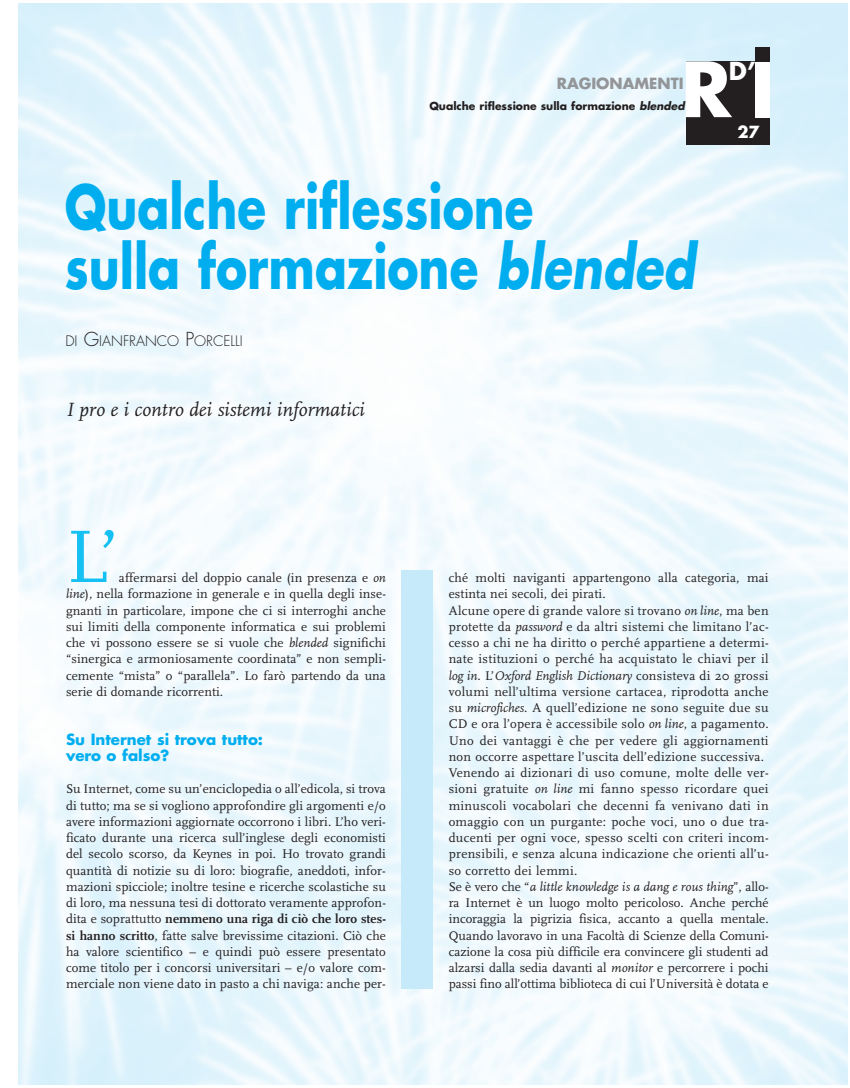
<style>
.page{position:relative;width:850px;height:1088px;background:#fff}
.page>*{position:absolute;margin:0;border:0;box-sizing:border-box;transform-origin:0 0}
.t1{font:77.5px "Scala";color:#15c0f2}
.t2{font:700 74px "Futura";color:#fff}
.t3{font:700 58.75px/60px "Futura";color:#00aeef;scale:.8 1}
.t4{font:700 24.12px "Futura";color:#fff}
.t5{font:italic 20px "Scala";color:#231f20}
.t6{font:700 16.25px "Futura";color:#fff}
.t7{font:700 15px/16.2px "Futura";color:#00aeef}
.t8{font:700 15px "Futura";color:#939598}
.t9{font:300 14px "Futura";letter-spacing:-.005em;color:#231f20}
.t10{font:13.12px/16.2px "Scala";letter-spacing:.025em;color:#231f20;text-align:justify}
.t11{font:700 10.75px "Futura";color:#231f20}
.s1{font-style:italic}
.s2{font-size:18.75px}
.s3{font-weight:700}
</style>
<div class="page">
<img style="left:19px;top:3px;width:829px;height:1081px">
<div style="left:687px;top:62px;width:83px;height:83px;background:#231f20"></div>
<div style="left:756px;top:48px;width:14px;height:14px;background:#231f20"></div>
<div style="left:401px;top:570px;width:32px;height:418px;background:#c6eafa"></div>
<h2 class="t2" style="left:681px;top:56px;width:95px">R I</h2>
<h3 class="t4" style="left:729px;top:60px;width:29px">D’</h3>
<p class="t8" style="left:557px;top:77px;width:128px">RAGIONAMENTI</p>
<p class="t11" style="left:429px;top:101px;width:257px">Qualche riflessione sulla formazione <span class="s1">blended</span></p>
<h3 class="t3" style="left:65px;top:182px;width:789px">Qualche riflessione<br>sulla formazione <span class="s1">blended</span></h3>
<p class="t9" style="left:65px;top:334px;width:179px">DI <span class="s2">G</span>IANFRANCO <span class="s2">P</span>ORCELLI</p>
<h3 class="t5" style="left:66px;top:401px;width:300px">I pro e i contro dei sistemi informatici</h3>
<p class="t6" style="left:737px;top:124px;width:24px">27</p>
<h1 class="t1" style="left:66px;top:524px;width:54px">L’</h1>
<p class="t10" style="left:66px;top:570px;width:321px;text-indent:53px">affermarsi del doppio canale (in presenza e <span class="s1">on line</span>), nella formazione in generale e in quella degli inse&shy;gnanti in particolare, impone che ci si interroghi anche sui limiti della componente informatica e sui problemi che vi possono essere se si vuole che <span class="s1">blended</span> significhi “sinergica e armoniosamente coordinata” e non sempli&shy;cemente “mista” o “parallela”. Lo farò partendo da una serie di domande ricorrenti.</p>
<p class="t7" style="left:66px;top:732px;width:199px">Su Internet si trova tutto: vero o falso?</p>
<p class="t10" style="left:66px;top:782px;width:321px">Su Internet, come su un’enciclopedia o all’edicola, si trova di tutto; ma se si vogliono approfondire gli argomenti e/o avere informazioni aggiornate occorrono i libri. L’ho veri&shy;ficato durante una ricerca sull’inglese degli economisti del secolo scorso, da Keynes in poi. Ho trovato grandi quantità di notizie su di loro: biografie, aneddoti, infor&shy;mazioni spicciole; inoltre tesine e ricerche scolastiche su di loro, ma nessuna tesi di dottorato veramente approfon&shy;dita e soprattutto <span class="s3">nemmeno una riga di ciò che loro stes&shy;si hanno scritto</span>, fatte salve brevissime citazioni. Ciò che ha valore scientifico – e quindi può essere presentato come titolo per i concorsi universitari – e/o valore com&shy;merciale non viene dato in pasto a chi naviga: anche per-</p>
<p class="t10" style="left:449px;top:570px;width:321px;text-align:left">ché molti naviganti appartengono alla categoria, mai estinta nei secoli, dei pirati.<br>Alcune opere di grande valore si trovano <span class="s1">on line</span>, ma ben protette da <span class="s1">password</span> e da altri sistemi che limitano l’ac&shy;cesso a chi ne ha diritto o perché appartiene a determi&shy;nate istituzioni o perché ha acquistato le chiavi per il <span class="s1">log in</span>. L’<span class="s1">Oxford English Dictionary</span> consisteva di 20 grossi volumi nell’ultima versione cartacea, riprodotta anche su <span class="s1">microfiches</span>. A quell’edizione ne sono seguite due su CD e ora l’opera è accessibile solo <span class="s1">on line</span>, a pagamento.<br>Uno dei vantaggi è che per vedere gli aggiornamenti non occorre aspettare l’uscita dell’edizione successiva.<br>Venendo ai dizionari di uso comune, molte delle ver&shy;sioni gratuite <span class="s1">on line</span> mi fanno spesso ricordare quei minuscoli vocabolari che decenni fa venivano dati in omaggio con un purgante: poche voci, uno o due tra&shy;ducenti per ogni voce, spesso scelti con criteri incom&shy;prensibili, e senza alcuna indicazione che orienti all’u&shy;so corretto dei lemmi.<br>Se è vero che “<span class="s1">a little knowledge is a dang e rous thing</span>”, allo&shy;ra Internet è un luogo molto pericoloso. Anche perché incoraggia la pigrizia fisica, accanto a quella mentale.<br>Quando lavoravo in una Facoltà di Scienze della Comuni&shy;cazione la cosa più difficile era convincere gli studenti ad alzarsi dalla sedia davanti al <span class="s1">monitor</span> e percorrere i pochi passi fino all’ottima biblioteca di cui l’Università è dotata e</p>
</div>
